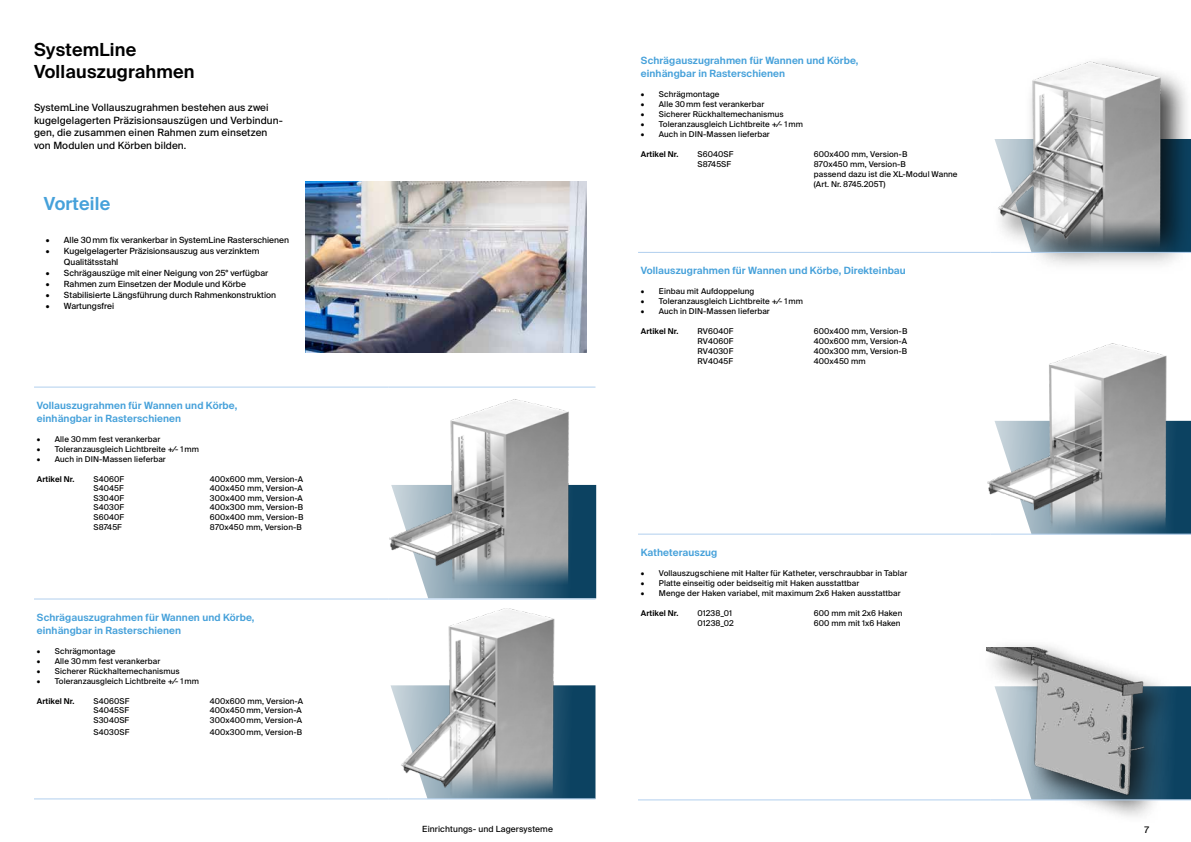
<style>
.page{position:relative;width:1191px;height:842px;background:#fff}
.page>*{position:absolute;margin:0;border:0;box-sizing:border-box;transform-origin:0 0}
.t1{font:600 18px/22px "Suisse Intl";letter-spacing:.01em;color:#000}
.t2{font:600 18px "Suisse Intl";letter-spacing:.01em;color:#46a1da}
.t3{font:600 10px/12.6px "Suisse Intl";letter-spacing:.01em;color:#46a1da}
.t4{font:10px/12.6px "Suisse Intl";letter-spacing:.01em;color:#000}
.t5{font:9px "Suisse Intl";color:#000}
.t6{font:8.5px/11px "Suisse Intl";color:#000}
.t7{font:8px/10px "Suisse Intl";letter-spacing:.01em;color:#000}
.t8{font:600 8px "Suisse Intl";letter-spacing:.01em;color:#000}
</style>
<div class="page">
<svg style="left:424px;top:485px;width:172px;height:113px"></svg>
<svg style="left:390px;top:685px;width:205px;height:114px"></svg>
<img style="left:389px;top:399px;width:191px;height:187px">
<img style="left:390px;top:608px;width:196px;height:188px">
<div style="left:1174px;top:686px;width:17px;height:114px;background:#0c4261"></div>
<svg style="left:994px;top:421px;width:197px;height:113px"></svg>
<div style="left:991px;top:55px;width:200px;height:221px;background:#000;opacity:.75"></div>
<img style="left:991px;top:55px;width:189px;height:194px">
<img style="left:987px;top:343px;width:193px;height:187px">
<div style="left:978px;top:639px;width:196px;height:185px;background:#000;opacity:.75"></div>
<img style="left:986px;top:648px;width:173px;height:147px">
<img style="left:305px;top:181px;width:281px;height:172px">
<hr style="left:34px;top:387px;width:354px;height:1px;background:#b1cfee">
<hr style="left:388px;top:387px;width:207px;height:1px;background:#b1cfee">
<hr style="left:34px;top:599px;width:354px;height:1px;background:#b1cfee">
<hr style="left:388px;top:599px;width:207px;height:1px;background:#b1cfee">
<hr style="left:34px;top:799px;width:354px;height:1px;background:#b1cfee">
<hr style="left:388px;top:799px;width:207px;height:1px;background:#b1cfee">
<hr style="left:638px;top:534px;width:352px;height:1px;background:#b1cfee">
<hr style="left:990px;top:534px;width:201px;height:1px;background:#b1cfee">
<hr style="left:638px;top:800px;width:352px;height:1px;background:#b1cfee">
<hr style="left:990px;top:800px;width:201px;height:1px;background:#b1cfee">
<hr style="left:638px;top:252px;width:352px;height:1px;background:#b1cfee">
<hr style="left:990px;top:252px;width:201px;height:1px;background:#b1cfee">
<h1 class="t1" style="left:34px;top:39px;width:162px">SystemLine<br>Vollauszugrahmen</h1>
<p class="t4" style="left:34px;top:101px;width:250px">SystemLine Vollauszugrahmen bestehen aus zwei kugelgelagerten Präzisionsauszügen und Verbindun&shy;gen, die zusammen einen Rahmen zum einsetzen von Modulen und Körben bilden.</p>
<h1 class="t2" style="left:44px;top:193px;width:68px">Vorteile</h1>
<p class="t6" style="left:46px;top:235px;width:245px">• Alle 30mm fix verankerbar in SystemLine Rasterschienen</p>
<p class="t6" style="left:64px;top:246px;width:197px;text-indent:-18px">• Kugelgelagerter Präzisionsauszug aus verzinktem<br>Qualitätsstahl</p>
<p class="t6" style="left:46px;top:268px;width:224px">• Schrägauszüge mit einer Neigung von 25° verfügbar</p>
<p class="t6" style="left:46px;top:279px;width:202px">• Rahmen zum Einsetzen der Module und Körbe</p>
<p class="t6" style="left:46px;top:290px;width:232px">• Stabilisierte Längsführung durch Rahmenkonstruktion</p>
<p class="t6" style="left:46px;top:301px;width:70px">• Wartungsfrei</p>
<p class="t3" style="left:37px;top:399px;width:202px">Vollauszugrahmen für Wannen und Körbe, einhängbar in Rasterschienen</p>
<p class="t7" style="left:37px;top:434px;width:125px">• Alle 30mm fest verankerbar</p>
<p class="t7" style="left:37px;top:444px;width:164px">• Toleranzausgleich Lichtbreite +⁄- 1mm</p>
<p class="t7" style="left:37px;top:454px;width:130px">• Auch in DIN-Massen lieferbar</p>
<p class="t8" style="left:37px;top:474px;width:39px">Artikel Nr.</p>
<p class="t7" style="left:94px;top:474px;width:32px">S4060F</p>
<p class="t7" style="left:210px;top:474px;width:95px">400x600 mm, Version-A</p>
<p class="t7" style="left:94px;top:483px;width:32px">S4045F</p>
<p class="t7" style="left:210px;top:483px;width:94px">400x450 mm, Version-A</p>
<p class="t7" style="left:94px;top:493px;width:32px">S3040F</p>
<p class="t7" style="left:210px;top:493px;width:95px">300x400 mm, Version-A</p>
<p class="t7" style="left:94px;top:503px;width:32px">S4030F</p>
<p class="t7" style="left:210px;top:503px;width:95px">400x300 mm, Version-B</p>
<p class="t7" style="left:94px;top:512px;width:32px">S6040F</p>
<p class="t7" style="left:210px;top:512px;width:95px">600x400 mm, Version-B</p>
<p class="t7" style="left:94px;top:522px;width:30px">S8745F</p>
<p class="t7" style="left:210px;top:522px;width:93px">870x450 mm, Version-B</p>
<p class="t3" style="left:37px;top:611px;width:219px">Schrägauszugrahmen für Wannen und Körbe, einhängbar in Rasterschienen</p>
<p class="t7" style="left:37px;top:646px;width:80px">• Schrägmontage</p>
<p class="t7" style="left:37px;top:656px;width:125px">• Alle 30mm fest verankerbar</p>
<p class="t7" style="left:37px;top:666px;width:144px">• Sicherer Rückhaltemechanismus</p>
<p class="t7" style="left:37px;top:676px;width:164px">• Toleranzausgleich Lichtbreite +⁄- 1mm</p>
<p class="t8" style="left:37px;top:696px;width:39px">Artikel Nr.</p>
<p class="t7" style="left:94px;top:696px;width:37px">S4060SF</p>
<p class="t7" style="left:210px;top:696px;width:95px">400x600 mm, Version-A</p>
<p class="t7" style="left:94px;top:705px;width:37px">S4045SF</p>
<p class="t7" style="left:210px;top:705px;width:93px">400x450mm, Version-A</p>
<p class="t7" style="left:94px;top:715px;width:37px">S3040SF</p>
<p class="t7" style="left:210px;top:715px;width:94px">300x400mm, Version-A</p>
<p class="t7" style="left:94px;top:727px;width:37px">S4030SF</p>
<p class="t7" style="left:210px;top:727px;width:94px">400x300mm, Version-B</p>
<p class="t3" style="left:641px;top:55px;width:219px">Schrägauszugrahmen für Wannen und Körbe, einhängbar in Rasterschienen</p>
<p class="t7" style="left:641px;top:89px;width:80px">• Schrägmontage</p>
<p class="t7" style="left:641px;top:99px;width:125px">• Alle 30mm fest verankerbar</p>
<p class="t7" style="left:641px;top:109px;width:144px">• Sicherer Rückhaltemechanismus</p>
<p class="t7" style="left:641px;top:119px;width:164px">• Toleranzausgleich Lichtbreite +⁄- 1mm</p>
<p class="t7" style="left:641px;top:129px;width:130px">• Auch in DIN-Massen lieferbar</p>
<p class="t8" style="left:641px;top:150px;width:39px">Artikel Nr.</p>
<p class="t7" style="left:697px;top:149px;width:37px">S6040SF</p>
<p class="t7" style="left:814px;top:149px;width:95px">600x400 mm, Version-B</p>
<p class="t7" style="left:697px;top:159px;width:35px">S8745SF</p>
<p class="t7" style="left:814px;top:159px;width:145px">870x450 mm, Version-B<br>passend dazu ist die XL-Modul Wanne (Art. Nr. 8745.205T)</p>
<p class="t3" style="left:641px;top:265px;width:266px">Vollauszugrahmen für Wannen und Körbe, Direkteinbau</p>
<p class="t7" style="left:641px;top:286px;width:115px">• Einbau mit Aufdoppelung</p>
<p class="t7" style="left:641px;top:296px;width:164px">• Toleranzausgleich Lichtbreite +⁄- 1mm</p>
<p class="t7" style="left:641px;top:306px;width:130px">• Auch in DIN-Massen lieferbar</p>
<p class="t8" style="left:641px;top:327px;width:39px">Artikel Nr.</p>
<p class="t7" style="left:697px;top:326px;width:37px">RV6040F</p>
<p class="t7" style="left:814px;top:326px;width:95px">600x400 mm, Version-B</p>
<p class="t7" style="left:697px;top:336px;width:37px">RV4060F</p>
<p class="t7" style="left:814px;top:336px;width:95px">400x600 mm, Version-A</p>
<p class="t7" style="left:697px;top:346px;width:37px">RV4030F</p>
<p class="t7" style="left:814px;top:346px;width:95px">400x300 mm, Version-B</p>
<p class="t7" style="left:697px;top:356px;width:37px">RV4045F</p>
<p class="t7" style="left:814px;top:356px;width:53px">400x450 mm</p>
<p class="t3" style="left:641px;top:546px;width:78px">Katheterauszug</p>
<p class="t7" style="left:641px;top:568px;width:268px">• Vollauszugschiene mit Halter für Katheter, verschraubbar in Tablar</p>
<p class="t7" style="left:641px;top:578px;width:220px">• Platte einseitig oder beidseitig mit Haken ausstattbar</p>
<p class="t7" style="left:641px;top:588px;width:261px">• Menge der Haken variabel, mit maximum 2x6 Haken ausstattbar</p>
<p class="t8" style="left:641px;top:609px;width:39px">Artikel Nr.</p>
<p class="t7" style="left:697px;top:608px;width:36px">01238_01</p>
<p class="t7" style="left:814px;top:608px;width:90px">600 mm mit 2x6 Haken</p>
<p class="t7" style="left:697px;top:618px;width:38px">01238_02</p>
<p class="t7" style="left:814px;top:618px;width:88px">600 mm mit 1x6 Haken</p>
<p class="t6" style="left:422px;top:824px;width:132px">Einrichtungs- und Lagersysteme</p>
<p class="t5" style="left:1144px;top:824px;width:6px">7</p>
</div>
